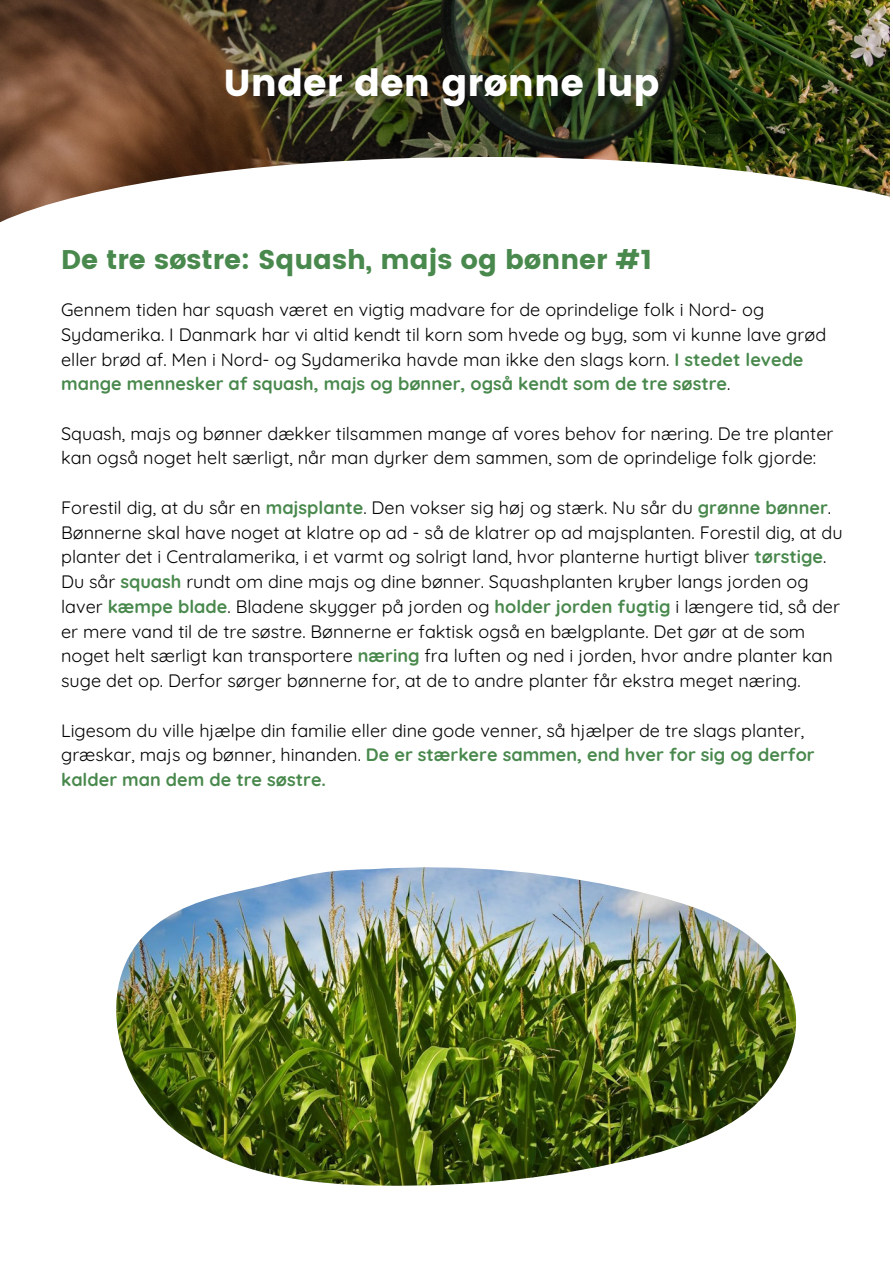
<style>
.page{position:relative;width:893px;height:1264px;background:#fff}
.page>*{position:absolute;margin:0;border:0;box-sizing:border-box;transform-origin:0 0}
.t1{font:37.5px "Poppins";color:#fff}
.t2{font:27px "Poppins";color:#49894d}
.t3{font:18px/24.8px "Quicksand";color:#000}
.s1{font-weight:700;color:#49894d}
</style>
<div class="page">
<img style="left:0;top:0;width:889px;height:157px">
<svg style="left:0;top:157px;width:890px;height:66px"></svg>
<img style="left:116px;top:867px;width:680px;height:319px">
<p class="t1" style="left:223px;top:61px;width:438px">Under den grønne lup</p>
<p class="t2" style="left:61px;top:244px;width:592px">De tre søstre: Squash, majs og bønner #1</p>
<p class="t3" style="left:61px;top:297px;width:766px">Gennem tiden har squash været en vigtig madvare for de oprindelige folk i Nord- og Sydamerika. I Danmark har vi altid kendt til korn som hvede og byg, som vi kunne lave grød eller brød af. Men i Nord- og Sydamerika havde man ikke den slags korn. <span class="s1">I stedet levede mange mennesker af squash, majs og bønner, også kendt som de tre søstre</span>.</p>
<p class="t3" style="left:61px;top:420px;width:773px">Squash, majs og bønner dækker tilsammen mange af vores behov for næring. De tre planter kan også noget helt særligt, når man dyrker dem sammen, som de oprindelige folk gjorde:</p>
<p class="t3" style="left:61px;top:495px;width:783px">Forestil dig, at du sår en <span class="s1">majsplante</span>. Den vokser sig høj og stærk. Nu sår du <span class="s1">grønne bønner</span>.<br>Bønnerne skal have noget at klatre op ad - så de klatrer op ad majsplanten. Forestil dig, at du planter det i Centralamerika, i et varmt og solrigt land, hvor planterne hurtigt bliver <span class="s1">tørstige</span>.<br>Du sår <span class="s1">squash</span> rundt om dine majs og dine bønner. Squashplanten kryber langs jorden og laver <span class="s1">kæmpe blade</span>. Bladene skygger på jorden og <span class="s1">holder jorden fugtig</span> i længere tid, så der er mere vand til de tre søstre. Bønnerne er faktisk også en bælgplante. Det gør at de som noget helt særligt kan transportere <span class="s1">næring</span> fra luften og ned i jorden, hvor andre planter kan suge det op. Derfor sørger bønnerne for, at de to andre planter får ekstra meget næring.</p>
<p class="t3" style="left:61px;top:717px;width:755px">Ligesom du ville hjælpe din familie eller dine gode venner, så hjælper de tre slags planter, græskar, majs og bønner, hinanden. <span class="s1">De er stærkere sammen, end hver for sig og derfor kalder man dem de tre søstre.</span></p>
</div>
